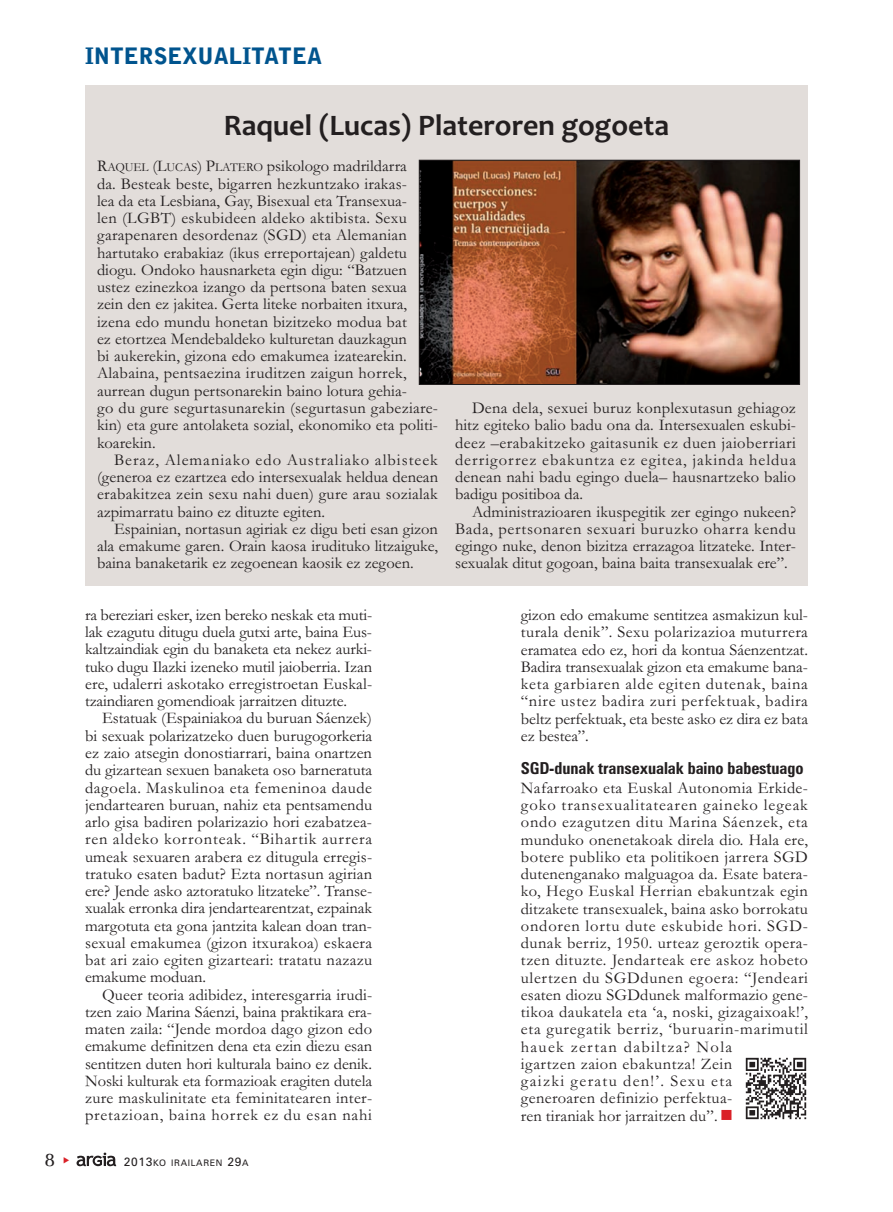
<style>
.page{position:relative;width:893px;height:1212px;background:#fff}
.page>*{position:absolute;margin:0;border:0;box-sizing:border-box;transform-origin:0 0}
.t1{font:700 30px "Candara";color:#231f20}
.t2{font:900 22.5px "Bell Gothic Std";color:#00548e}
.t3{font:19.5px "Memoir";color:#231f20}
.t4{font:16.5px/17.2px "Garamond";letter-spacing:.01em;color:#231f20;text-align:justify}
.t5{font:16.5px/17.2px "Garamond";letter-spacing:.03em;color:#231f20}
.t6{font:700 condensed 16.5px "Zurich BT";letter-spacing:-.005em;color:#231f20}
.t7{font:9px "Zurich BT";letter-spacing:.075em;color:#231f20}
.s1{font-size:12.3px}
.s2{font-size:12px}
.s3{color:#da2128}
</style>
<div class="page">
<svg style="left:77px;top:1152px;width:39px;height:14px"></svg>
<img style="left:745px;top:1057px;width:62px;height:63px">
<div style="left:85px;top:85px;width:723px;height:500px;background:#e2ddda"></div>
<img style="left:421px;top:162px;width:377px;height:221px">
<div style="left:419px;top:160px;width:381px;height:225px;border:1px solid #231f20"></div>
<h2 class="t2" style="left:85px;top:47px;width:238px">INTERSEXUALITATEA</h2>
<h1 class="t1" style="left:224px;top:114px;width:447px">Raquel (Lucas) Plateroren gogoeta</h1>
<p class="t4" style="left:97px;top:159px;width:343px;text-align:left">R<span class="s1">AQUEL</span> (L<span class="s1">UCAS</span>) P<span class="s1">LATERO</span> psikologo madrildarra<br>da. Besteak beste, bigarren hezkuntzako irakas-<br>lea da eta Lesbiana, Gay, Bisexual eta Transexua-<br>len (LGBT) eskubideen aldeko aktibista. Sexu garapenaren desordenaz (SGD) eta Alemanian hartutako erabakiaz (ikus erreportajean) galdetu diogu. Ondoko hausnarketa egin digu: “Batzuen ustez ezinezkoa izango da pertsona baten sexua<br>zein den ez jakitea. Gerta liteke norbaiten itxura, izena edo mundu honetan bizitzeko modua bat<br>ez etortzea Mendebaldeko kulturetan dauzkagun<br>bi aukerekin, gizona edo emakumea izatearekin.<br>Alabaina, pentsaezina iruditzen zaigun horrek, aurrean dugun pertsonarekin baino lotura gehia-<br>go du gure segurtasunarekin (segurtasun gabeziare&shy;kin) eta gure antolaketa sozial, ekonomiko eta politi&shy;koarekin.</p>
<p class="t4" style="left:97px;top:453px;width:343px;text-indent:17px">Beraz, Alemaniako edo Australiako albisteek (generoa ez ezartzea edo intersexualak heldua denean erabakitzea zein sexu nahi duen) gure arau sozialak azpimarratu baino ez dituzte egiten.</p>
<p class="t4" style="left:97px;top:522px;width:342px;text-indent:17px">Espainian, nortasun agiriak ez digu beti esan gizon ala emakume garen. Orain kaosa irudituko litzaiguke, baina banaketarik ez zegoenean kaosik ez zegoen.</p>
<p class="t4" style="left:85px;top:608px;width:289px">ra bereziari esker, izen bereko neskak eta muti&shy;lak ezagutu ditugu duela gutxi arte, baina Eus&shy;kaltzaindiak egin du banaketa eta nekez aurki&shy;tuko dugu Ilazki izeneko mutil jaioberria. Izan ere, udalerri askotako erregistroetan Euskal&shy;tzaindiaren gomendioak jarraitzen dituzte.</p>
<p class="t4" style="left:85px;top:711px;width:289px;text-indent:17px">Estatuak (Espainiakoa du buruan Sáenzek) bi sexuak polarizatzeko duen burugogorkeria ez zaio atsegin donostiarrari, baina onartzen du gizartean sexuen banaketa oso barneratuta dagoela. Maskulinoa eta femeninoa daude jendartearen buruan, nahiz eta pentsamendu arlo gisa badiren polarizazio hori ezabatzea&shy;ren aldeko korronteak. “Bihartik aurrera umeak sexuaren arabera ez ditugula erregis&shy;tratuko esaten badut? Ezta nortasun agirian ere? Jende asko aztoratuko litzateke”. Transe&shy;xualak erronka dira jendartearentzat, ezpainak margotuta eta gona jantzita kalean doan tran&shy;sexual emakumea (gizon itxurakoa) eskaera bat ari zaio egiten gizarteari: tratatu nazazu emakume moduan.</p>
<p class="t4" style="left:85px;top:988px;width:289px;text-indent:17px">Queer teoria adibidez, interesgarria irudi&shy;tzen zaio Marina Sáenzi, baina praktikara era&shy;maten zaila: “Jende mordoa dago gizon edo emakume definitzen dena eta ezin diezu esan sentitzen duten hori kulturala baino ez denik.<br>Noski kulturak eta formazioak eragiten dutela zure maskulinitate eta feminitatearen inter&shy;pretazioan, baina horrek ez du esan nahi</p>
<p class="t3" style="left:44px;top:1147px;width:12px">8</p>
<p class="t7" style="left:124px;top:1160px;width:126px"><span class="s2">2013</span>KO IRAILAREN <span class="s2">29</span>A</p>
<p class="t4" style="left:455px;top:401px;width:342px;text-indent:17px">Dena dela, sexuei buruz konplexutasun gehiagoz hitz egiteko balio badu ona da. Intersexualen eskubi&shy;deez –erabakitzeko gaitasunik ez duen jaioberriari derrigorrez ebakuntza ez egitea, jakinda heldua denean nahi badu egingo duela– hausnartzeko balio badigu positiboa da.</p>
<p class="t4" style="left:455px;top:505px;width:343px;text-indent:17px">Administrazioaren ikuspegitik zer egingo nukeen?<br>Bada, pertsonaren sexuari buruzko oharra kendu egingo nuke, denon bizitza errazagoa litzateke. Inter&shy;sexualak ditut gogoan, baina baita transexualak ere”.</p>
<p class="t4" style="left:521px;top:608px;width:289px">gizon edo emakume sentitzea asmakizun kul&shy;turala denik”. Sexu polarizazioa muturrera eramatea edo ez, hori da kontua Sáenzentzat.<br>Badira transexualak gizon eta emakume bana&shy;keta garbiaren alde egiten dutenak, baina “nire ustez badira zuri perfektuak, badira beltz perfektuak, eta beste asko ez dira ez bata ez bestea”.</p>
<p class="t6" style="left:521px;top:762px;width:284px">SGD-dunak transexualak baino babestuago</p>
<p class="t5" style="left:521px;top:781px;width:289px">Nafarroako eta Euskal Autonomia Erkide&shy;goko transexualitatearen gaineko legeak ondo ezagutzen ditu Marina Sáenzek, eta munduko onenetakoak direla dio. Hala ere, botere publiko eta politikoen jarrera SGD dutenenganako malguagoa da. Esate batera&shy;ko, Hego Euskal Herrian ebakuntzak egin ditzakete transexualek, baina asko borrokatu ondoren lortu dute eskubide hori. SGD&shy;dunak berriz, 1950. urteaz geroztik opera&shy;tzen dituzte. Jendarteak ere askoz hobeto ulertzen du SGDdunen egoera: “Jendeari esaten diozu SGDdunek malformazio gene&shy;tikoa daukatela eta ‘a, noski, gizagaixoak!’, eta guregatik berriz, ‘buruarin-marimutil hauek zertan dabiltza? Nola<br>igartzen zaion ebakuntza! Zein<br>gaizki geratu den!’. Sexu eta generoaren definizio perfektua-<br>ren tiraniak hor jarraitzen du”. <span class="s3">■</span></p>
</div>
